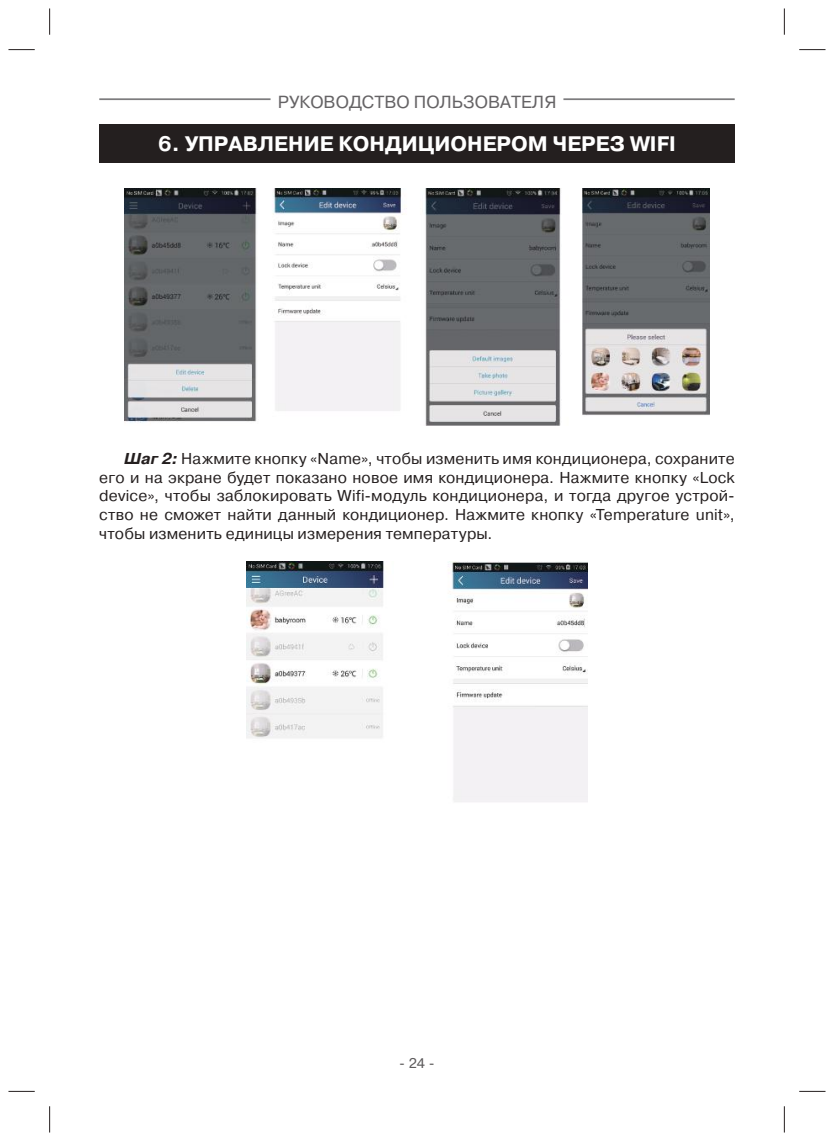
<style>
.page{position:relative;width:834px;height:1141px;background:#fff}
.page>*{position:absolute;margin:0;border:0;box-sizing:border-box;transform-origin:0 0}
.t1{font:700 21px "Pragmatica C";color:#fff}
.t2{font:17.5px "Pragmatica C";color:#656365}
.t3{font:15.75px/18.9px "Pragmatica C";letter-spacing:.01em;color:#241f1f;text-align:justify}
.t4{font:14px "Pragmatica C";color:#5e5c5d}
.s1{font-weight:700;font-style:italic}
</style>
<div class="page">
<hr style="left:99px;top:98px;width:171px;height:2px;background:#7d7c7e">
<hr style="left:563px;top:98px;width:171px;height:2px;background:#7d7c7e">
<img style="left:125px;top:189px;width:584px;height:237px">
<img style="left:246px;top:561px;width:341px;height:241px">
<div style="left:99px;top:124px;width:635px;height:39px;background:#241f1f"></div>
<svg style="left:8px;top:49px;width:27px;height:1px"></svg>
<svg style="left:799px;top:49px;width:26px;height:1px"></svg>
<svg style="left:8px;top:1091px;width:27px;height:1px"></svg>
<svg style="left:799px;top:1091px;width:26px;height:1px"></svg>
<svg style="left:49px;top:8px;width:1px;height:27px"></svg>
<svg style="left:49px;top:1106px;width:1px;height:26px"></svg>
<svg style="left:783px;top:8px;width:1px;height:27px"></svg>
<svg style="left:783px;top:1106px;width:1px;height:26px"></svg>
<p class="t2" style="left:278px;top:95px;width:279px">РУКОВОДСТВО ПОЛЬЗОВАТЕЛЯ</p>
<h1 class="t1" style="left:158px;top:132px;width:519px">6. УПРАВЛЕНИЕ КОНДИЦИОНЕРОМ ЧЕРЕЗ WIFI</h1>
<p class="t3" style="left:99px;top:450px;width:637px;text-indent:25px"><span class="s1">Шаг 2:</span> Нажмите кнопку «Name», чтобы изменить имя кондиционера, сохраните его и на экране будет показано новое имя кондиционера. Нажмите кнопку «Lock device», чтобы заблокировать Wifi-модуль кондиционера, и тогда другое устрой&shy;ство не сможет найти данный кондиционер. Нажмите кнопку «Temperature unit», чтобы изменить единицы измерения температуры.</p>
<p class="t4" style="left:399px;top:1058px;width:37px">- 24 -</p>
</div>
